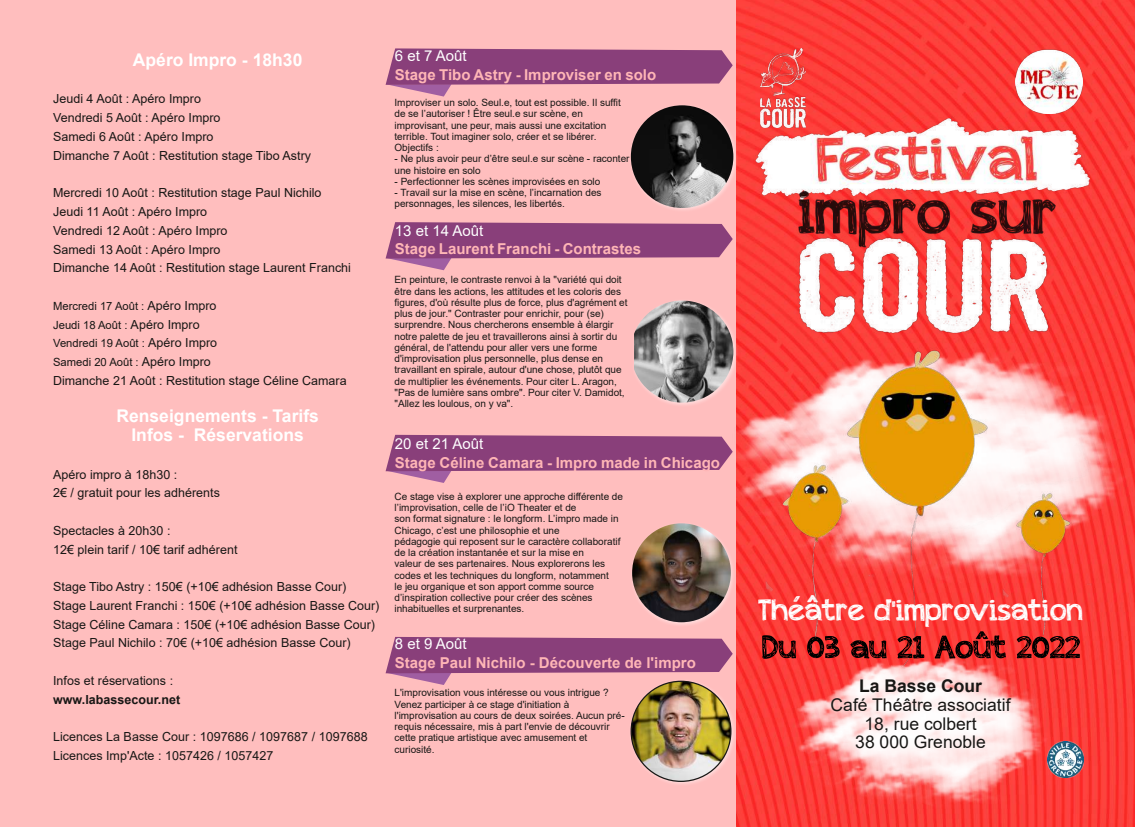
<style>
.page{position:relative;width:1135px;height:827px;background:#ffbebe}
.page>*{position:absolute;margin:0;border:0;box-sizing:border-box;transform-origin:0 0}
.t1{font:30px "appleberry";color:#fff}
.t2{font:700 17.5px/18.8px "Arial";color:#fff;text-align:center}
.t3{font:17.5px/18.8px "Arial";color:#181715;text-align:center}
.t4{font:700 17.5px "Arial";color:#181715}
.t5{font:700 15px "Arial";color:#ffb6b6}
.t6{font:15px "Arial";color:#fff}
.t7{font:12.5px/18.8px "Arial";letter-spacing:.005em;color:#181715}
.t8{font:700 12.5px "Arial";letter-spacing:.005em;color:#181715}
.t9{font:11.25px/18.8px "Arial";color:#181715}
.t10{font:10px/11.2px "Arial";letter-spacing:-.005em;color:#181715}
.s1{font-size:12.5px}
</style>
<div class="page">
<img style="left:737px;top:0;width:398px;height:827px">
<img style="left:789px;top:721px;width:277px;height:105px">
<img style="left:736px;top:117px;width:398px;height:604px">
<img style="left:754px;top:98px;width:338px;height:254px">
<svg style="left:762px;top:631px;width:318px;height:27px"></svg>
<img style="left:1015px;top:48px;width:67px;height:65px">
<img style="left:760px;top:48px;width:45px;height:79px">
<img style="left:1047px;top:741px;width:36px;height:36px">
<svg style="left:386px;top:48px;width:347px;height:49px"></svg>
<svg style="left:386px;top:222px;width:347px;height:48px"></svg>
<svg style="left:386px;top:435px;width:347px;height:48px"></svg>
<svg style="left:386px;top:637px;width:347px;height:48px"></svg>
<div style="left:630px;top:521px;width:106px;height:106px;background:#fff;opacity:.5"></div>
<img style="left:632px;top:523px;width:99px;height:99px;border-radius:50%">
<div style="left:629px;top:298px;width:109px;height:109px;background:#fff;opacity:.5"></div>
<img style="left:634px;top:300px;width:99px;height:102px">
<div style="left:629px;top:103px;width:109px;height:110px;background:#fff;opacity:.5"></div>
<img style="left:631px;top:105px;width:102px;height:103px;border-radius:50%">
<div style="left:628px;top:678px;width:108px;height:109px;background:#fff;opacity:.5"></div>
<img style="left:631px;top:681px;width:100px;height:100px;border-radius:50%">
<h2 class="t2" style="left:133px;top:50px;width:171px">Apéro Impro - 18h30</h2>
<p class="t7" style="left:53px;top:90px;width:259px">Jeudi 4 Août : Apéro Impro<br>Vendredi 5 Août : Apéro Impro<br>Samedi 6 Août : Apéro Impro<br>Dimanche 7 Août : Restitution stage Tibo Astry</p>
<p class="t7" style="left:53px;top:183px;width:299px">Mercredi 10 Août : Restitution stage Paul Nichilo Jeudi 11 Août : Apéro Impro<br>Vendredi 12 Août : Apéro Impro<br>Samedi 13 Août : Apéro Impro<br>Dimanche 14 Août : Restitution stage Laurent Franchi</p>
<p class="t9" style="left:53px;top:296px;width:165px">Mercredi 17 Août : <span class="s1">Apéro Impro<br></span>Jeudi 18 Août : <span class="s1">Apéro Impro<br></span>Vendredi 19 Août : <span class="s1">Apéro Impro<br></span>Samedi 20 Août : <span class="s1">Apéro Impro</span></p>
<p class="t7" style="left:53px;top:371px;width:295px">Dimanche 21 Août : Restitution stage Céline Camara</p>
<h2 class="t2" style="left:116px;top:407px;width:204px">Renseignements - Tarifs<br>Infos - Réservations</h2>
<p class="t7" style="left:53px;top:465px;width:168px">Apéro impro à 18h30 :<br>2€ / gratuit pour les adhérents</p>
<p class="t7" style="left:53px;top:521px;width:186px">Spectacles à 20h30 :<br>12€ plein tarif / 10€ tarif adhérent</p>
<p class="t7" style="left:53px;top:577px;width:328px">Stage Tibo Astry : 150€ (+10€ adhésion Basse Cour)<br>Stage Laurent Franchi : 150€ (+10€ adhésion Basse Cour)<br>Stage Céline Camara : 150€ (+10€ adhésion Basse Cour)<br>Stage Paul Nichilo : 70€ (+10€ adhésion Basse Cour)</p>
<p class="t7" style="left:53px;top:671px;width:121px">Infos et réservations :</p>
<p class="t8" style="left:53px;top:692px;width:129px">www.labassecour.net</p>
<p class="t7" style="left:53px;top:727px;width:316px">Licences La Basse Cour : 1097686 / 1097687 / 1097688<br>Licences Imp'Acte : 1057426 / 1057427</p>
<h3 class="t6" style="left:395px;top:48px;width:73px">6 et 7 Août</h3>
<h3 class="t5" style="left:395px;top:66px;width:263px">Stage Tibo Astry - Improviser en solo</h3>
<p class="t10" style="left:394px;top:97px;width:228px">Improviser un solo. Seul.e, tout est possible. Il suffit de se l’autoriser ! Être seul.e sur scène, en improvisant, une peur, mais aussi une excitation terrible. Tout imaginer solo, créer et se libérer.<br>Objectifs :</p>
<p class="t10" style="left:394px;top:153px;width:236px">- Ne plus avoir peur d’être seul.e sur scène - raconter une histoire en solo</p>
<p class="t10" style="left:394px;top:176px;width:207px">- Perfectionner les scènes improvisées en solo</p>
<p class="t10" style="left:394px;top:187px;width:208px">- Travail sur la mise en scène, l’incarnation des personnages, les silences, les libertés.</p>
<h3 class="t6" style="left:395px;top:222px;width:90px">13 et 14 Août</h3>
<h3 class="t5" style="left:395px;top:241px;width:248px">Stage Laurent Franchi - Contrastes</h3>
<p class="t10" style="left:394px;top:274px;width:234px">En peinture, le contraste renvoi à la "variété qui doit être dans les actions, les attitudes et les coloris des figures, d'où résulte plus de force, plus d'agrément et plus de jour." Contraster pour enrichir, pour (se) surprendre. Nous chercherons ensemble à élargir notre palette de jeu et travaillerons ainsi à sortir du général, de l'attendu pour aller vers une forme d'improvisation plus personnelle, plus dense en travaillant en spirale, autour d'une chose, plutôt que de multiplier les événements. Pour citer L. Aragon, "Pas de lumière sans ombre". Pour citer V. Damidot, "Allez les loulous, on y va".</p>
<h3 class="t6" style="left:395px;top:435px;width:90px">20 et 21 Août</h3>
<h3 class="t5" style="left:395px;top:454px;width:327px">Stage Céline Camara - Impro made in Chicago</h3>
<p class="t10" style="left:394px;top:490px;width:230px">Ce stage vise à explorer une approche différente de l’improvisation, celle de l’iO Theater et de<br>son format signature : le longform. L’impro made in Chicago, c’est une philosophie et une<br>pédagogie qui reposent sur le caractère collaboratif de la création instantanée et sur la mise en<br>valeur de ses partenaires. Nous explorerons les codes et les techniques du longform, notamment<br>le jeu organique et son apport comme source d’inspiration collective pour créer des scènes inhabituelles et surprenantes.</p>
<h3 class="t6" style="left:395px;top:635px;width:73px">8 et 9 Août</h3>
<h3 class="t5" style="left:395px;top:654px;width:302px">Stage Paul Nichilo - Découverte de l'impro</h3>
<p class="t10" style="left:394px;top:687px;width:232px">L'improvisation vous intéresse ou vous intrigue ?<br>Venez participer à ce stage d'initiation à l'improvisation au cours de deux soirées. Aucun pré&shy;requis nécessaire, mis à part l'envie de découvrir cette pratique artistique avec amusement et curiosité.</p>
<h1 class="t1" style="left:758px;top:598px;width:326px">Théâtre d'improvisation</h1>
<h2 class="t4" style="left:859px;top:676px;width:124px">La Basse Cour</h2>
<h2 class="t3" style="left:831px;top:695px;width:181px">Café Théâtre associatif<br>18, rue colbert<br>38 000 Grenoble</h2>
</div>
